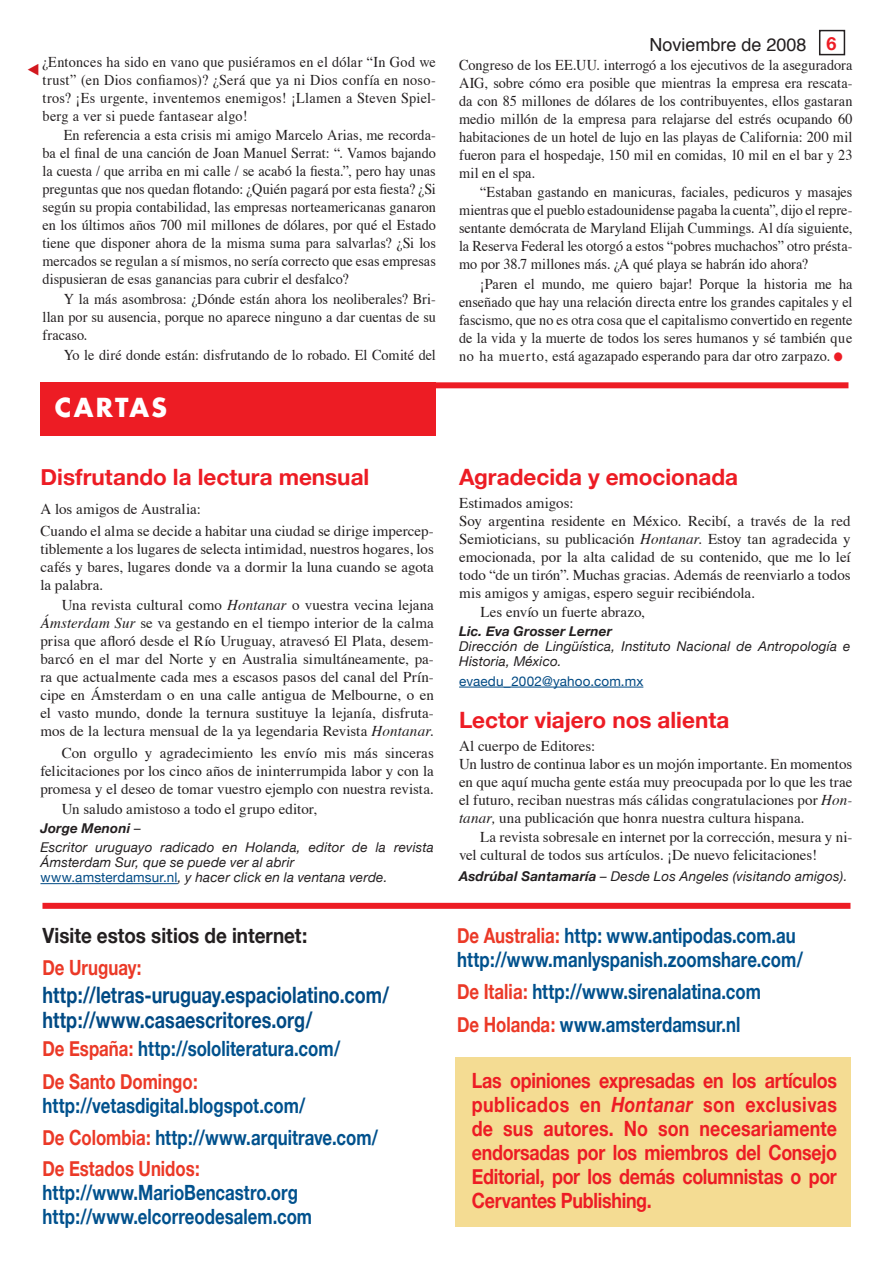
<style>
.page{position:relative;width:893px;height:1263px;background:#fff}
.page>*{position:absolute;margin:0;border:0;box-sizing:border-box;transform-origin:0 0}
.t1{font:700 25.5px "Futura";letter-spacing:.09em;color:#fff}
.t2{font:700 22.5px "Helvetica Neue";color:#ed1c24}
.t3{font:700 22.5px/25.5px "Helvetica Neue";color:#004a84;scale:.8 1}
.t4{font:700 21px/32.5px "Helvetica Neue";color:#00518d;scale:.8 1}
.t5{font:700 21px/24px "Helvetica Neue";letter-spacing:-.015em;color:#ed1c24;text-align:justify;scale:.85 1}
.t6{font:700 21px "Helvetica Neue";color:#231f20;scale:.9 1}
.t7{font:700 21px "Helvetica Neue";color:#eb3927;scale:.8 1}
.t8{font:18px "Helvetica";color:#231f20}
.t9{font:15px/18px "Times";color:#231f20;text-align:justify;scale:.95 1}
.t10{font:15px/18px "Times";color:#231f20}
.t11{font:italic 13.5px/15px "Helvetica Neue";letter-spacing:.01em;color:#231f20}
.t12{font:13.5px "Helvetica Neue";letter-spacing:.01em;color:#004a84}
.t13{font:italic 700 13.5px "Helvetica Neue";letter-spacing:.015em;color:#231f20}
.s1{font-style:italic}
.s2{font-weight:700}
.s3{font-style:normal;color:#004a84}
.s4{color:#eb3927}
.s5{font-family:"Helvetica Neue";font-weight:700;color:#ed1c24}
.s6{color:#ed1c24}
</style>
<div class="page">
<div style="left:819px;top:30px;width:26px;height:25px;border:2px solid #231f20"></div>
<div style="left:42px;top:903px;width:808px;height:6px;background:#ed1c24"></div>
<div style="left:52px;top:382px;width:796px;height:6px;background:#ed1c24"></div>
<div style="left:40px;top:382px;width:396px;height:54px;background:#ed1c24"></div>
<hr style="left:40px;top:883px;width:138px;height:1px;background:#004a84">
<hr style="left:459px;top:687px;width:184px;height:1px;background:#004a84">
<div style="left:455px;top:1057px;width:395px;height:170px;background:#f4dc93"></div>
<p class="t9" style="left:42px;top:54px;width:416px">¿Entonces ha sido en vano que pusiéramos en el dólar “In God we trust” (en Dios confiamos)? ¿Será que ya ni Dios confía en noso&shy;tros? ¡Es urgente, inventemos enemigos! ¡Llamen a Steven Spiel&shy;berg a ver si puede fantasear algo!</p>
<p class="t9" style="left:42px;top:128px;width:416px;text-indent:21px">En referencia a esta crisis mi amigo Marcelo Arias, me recorda&shy;ba el final de una canción de Joan Manuel Serrat: “. Vamos bajando la cuesta / que arriba en mi calle / se acabó la fiesta.”, pero hay unas preguntas que nos quedan flotando: ¿Quién pagará por esta fiesta? ¿Si según su propia contabilidad, las empresas norteamericanas ganaron en los últimos años 700 mil millones de dólares, por qué el Estado tiene que disponer ahora de la misma suma para salvarlas? ¿Si los mercados se regulan a sí mismos, no sería correcto que esas empresas dispusieran de esas ganancias para cubrir el desfalco?</p>
<p class="t9" style="left:42px;top:291px;width:416px;text-indent:21px">Y la más asombrosa: ¿Dónde están ahora los neoliberales? Bri&shy;llan por su ausencia, porque no aparece ninguno a dar cuentas de su fracaso.</p>
<p class="t9" style="left:64px;top:347px;width:393px">Yo le diré donde están: disfrutando de lo robado. El Comité del</p>
<h1 class="t1" style="left:55px;top:396px;width:114px">CARTAS</h1>
<h2 class="t2" style="left:40px;top:463px;width:330px">Disfrutando la lectura mensual</h2>
<p class="t10" style="left:40px;top:499px;width:395px;line-height:22.2px">A los amigos de Australia:<br>Cuando el alma se decide a habitar una ciudad se dirige impercep-</p>
<p class="t10" style="left:40px;top:541px;width:395px;text-align:justify">tiblemente a los lugares de selecta intimidad, nuestros hogares, los cafés y bares, lugares donde va a dormir la luna cuando se agota la palabra.</p>
<p class="t10" style="left:40px;top:597px;width:395px;text-align:justify;text-indent:21px">Una revista cultural como <span class="s1">Hontanar</span> o vuestra vecina lejana <span class="s1">Ámsterdam Sur</span> se va gestando en el tiempo interior de la calma prisa que afloró desde el Río Uruguay, atravesó El Plata, desem&shy;barcó en el mar del Norte y en Australia simultáneamente, pa&shy;ra que actualmente cada mes a escasos pasos del canal del Prín&shy;cipe en Ámsterdam o en una calle antigua de Melbourne, o en el vasto mundo, donde la ternura sustituye la lejanía, disfruta&shy;mos de la lectura mensual de la ya legendaria Revista <span class="s1">Hontanar</span>.</p>
<p class="t10" style="left:40px;top:745px;width:395px;text-align:justify;text-indent:21px">Con orgullo y agradecimiento les envío mis más sinceras felicitaciones por los cinco años de ininterrumpida labor y con la promesa y el deseo de tomar vuestro ejemplo con nuestra revista.</p>
<p class="t10" style="left:62px;top:801px;width:257px">Un saludo amistoso a todo el grupo editor,</p>
<p class="t11" style="left:40px;top:818px;width:395px;line-height:19.2px"><span class="s2">Jorge Menoni</span> –<br>Escritor uruguayo radicado en Holanda, editor de la revista</p>
<p class="t11" style="left:40px;top:855px;width:348px">Ámsterdam Sur, que se puede ver al abrir <span class="s3">www.amsterdamsur.nl</span>, y hacer click en la ventana verde.</p>
<h3 class="t6" style="left:42px;top:922px;width:296px">Visite estos sitios de internet:</h3>
<h3 class="t7" style="left:42px;top:955px;width:125px">De Uruguay:</h3>
<h2 class="t3" style="left:42px;top:981px;width:435px">http://letras-uruguay.espaciolatino.com/ http://www.casaescritores.org/</h2>
<h3 class="t4" style="left:42px;top:1032px;width:374px"><span class="s4">De España:</span> http://sololiteratura.com/<br><span class="s4">De Santo Domingo:</span></h3>
<h3 class="t4" style="left:42px;top:1089px;width:421px">http://vetasdigital.blogspot.com/<br><span class="s4">De Colombia:</span> http://www.arquitrave.com/</h3>
<h3 class="t7" style="left:42px;top:1155px;width:198px">De Estados Unidos:</h3>
<h3 class="t4" style="left:42px;top:1180px;width:339px;line-height:24px">http://www.MarioBencastro.org http://www.elcorreodesalem.com</h3>
<p class="t8" style="left:649px;top:37px;width:189px">Noviembre de 2008 <span class="s5">6</span></p>
<p class="t9" style="left:459px;top:57px;width:416px">Congreso de los EE.UU. interrogó a los ejecutivos de la aseguradora AIG, sobre cómo era posible que mientras la empresa era rescata&shy;da con 85 millones de dólares de los contribuyentes, ellos gastaran medio millón de la empresa para relajarse del estrés ocupando 60 habitaciones de un hotel de lujo en las playas de California: 200 mil fueron para el hospedaje, 150 mil en comidas, 10 mil en el bar y 23 mil en el spa.</p>
<p class="t9" style="left:459px;top:185px;width:416px;text-indent:21px">“Estaban gastando en manicuras, faciales, pedicuros y masajes mientras que el pueblo estadounidense pagaba la cuenta”, dijo el repre&shy;sentante demócrata de Maryland Elijah Cummings. Al día siguiente, la Reserva Federal les otorgó a estos “pobres muchachos” otro présta&shy;mo por 38.7 millones más. ¿A qué playa se habrán ido ahora?</p>
<p class="t9" style="left:459px;top:276px;width:416px;text-indent:21px">¡Paren el mundo, me quiero bajar! Porque la historia me ha enseñado que hay una relación directa entre los grandes capitales y el fascismo, que no es otra cosa que el capitalismo convertido en regente de la vida y la muerte de todos los seres humanos y sé también que no ha muerto, está agazapado esperando para dar otro zarpazo. <span class="s6">●</span></p>
<h2 class="t2" style="left:459px;top:463px;width:280px">Agradecida y emocionada</h2>
<p class="t10" style="left:459px;top:495px;width:393px">Estimados amigos:<br>Soy argentina residente en México. Recibí, a través de la red Semioticians, su publicación <span class="s1">Hontanar</span>. Estoy tan agradecida y emocionada, por la alta calidad de su contenido, que me lo leí todo “de un tirón”. Muchas gracias. Además de reenviarlo a todos mis amigos y amigas, espero seguir recibiéndola.</p>
<p class="t10" style="left:480px;top:604px;width:166px">Les envío un fuerte abrazo,</p>
<p class="t13" style="left:459px;top:623px;width:154px">Lic. Eva Grosser Lerner</p>
<p class="t11" style="left:459px;top:639px;width:393px">Dirección de Lingüística, Instituto Nacional de Antropología e<br>Historia, México.</p>
<p class="t12" style="left:459px;top:673px;width:186px">evaedu_2002@yahoo.com.mx</p>
<h2 class="t2" style="left:459px;top:706px;width:272px">Lector viajero nos alienta</h2>
<p class="t10" style="left:459px;top:738px;width:395px">Al cuerpo de Editores:<br>Un lustro de continua labor es un mojón importante. En momentos en que aquí mucha gente estáa muy preocupada por lo que les trae el futuro, reciban nuestras más cálidas congratulaciones por <span class="s1">Hon&shy;tanar,</span> una publicación que honra nuestra cultura hispana.</p>
<p class="t10" style="left:459px;top:829px;width:395px;text-indent:21px">La revista sobresale en internet por la corrección, mesura y ni&shy;vel cultural de todos sus artículos. ¡De nuevo felicitaciones!</p>
<p class="t11" style="left:459px;top:869px;width:390px"><span class="s2">Asdrúbal Santamaría</span> – Desde Los Angeles (visitando amigos).</p>
<h3 class="t4" style="left:457px;top:923px;width:434px;line-height:24px"><span class="s4">De Australia:</span> http: www.antipodas.com.au http://www.manlyspanish.zoomshare.com/</h3>
<h3 class="t4" style="left:457px;top:975px;width:381px"><span class="s4">De Italia:</span> http://www.sirenalatina.com<br><span class="s4">De Holanda:</span> www.amsterdamsur.nl</h3>
<h3 class="t5" style="left:472px;top:1069px;width:431px">Las opiniones expresadas en los artículos publicados en <span class="s1">Hontanar</span> son exclusivas de sus autores. No son necesariamente endorsadas por los miembros del Consejo Editorial, por los demás columnistas o por Cervantes Publishing.</h3>
</div>
